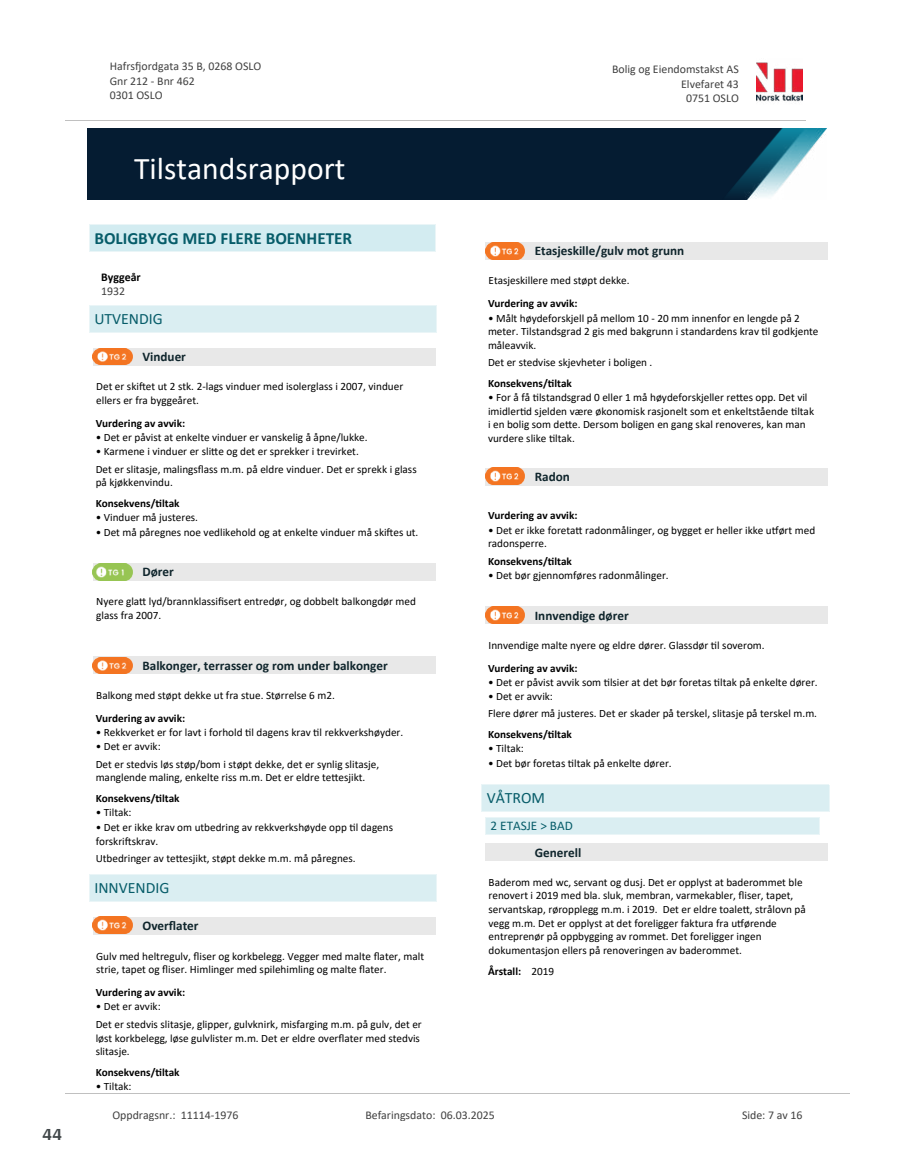
<style>
.page{position:relative;width:915px;height:1172px;background:#fff}
.page>*{position:absolute;margin:0;border:0;box-sizing:border-box;transform-origin:0 0}
.t1{font:31.65px "Calibri";color:#fff}
.t2{font:700 18px "Arya";color:#414749}
.t3{font:700 17.1px "Calibri";color:#065c69}
.t4{font:15.75px "Calibri";color:#065c69}
.t5{font:700 13.2px "Calibri";color:#0f252c}
.t6{font:13.2px "Calibri";color:#065c69}
.t7{font:11.85px/14.5px "Calibri";color:#404040}
.t8{font:700 11.85px "Calibri";color:#000}
.t9{font:11.25px/13.6px "Calibri";color:#000}
.t10{font:700 11.25px "Calibri";color:#000}
.s1{font-weight:400}
</style>
<div class="page">
<div style="left:89px;top:306px;width:347px;height:26px;background:#daeef2"></div>
<svg style="left:89px;top:306px;width:1px;height:26px"></svg>
<svg style="left:436px;top:306px;width:1px;height:26px"></svg>
<hr style="left:89px;top:305px;width:348px;height:1px;background:#eaf5f7">
<hr style="left:89px;top:332px;width:348px;height:1px;background:#eaf5f7">
<div style="left:93px;top:348px;width:342px;height:17px;background:#e8e8e8"></div>
<img style="left:93px;top:348px;width:39px;height:17px">
<div style="left:93px;top:563px;width:342px;height:17px;background:#e8e8e8"></div>
<img style="left:93px;top:563px;width:39px;height:17px">
<div style="left:93px;top:657px;width:342px;height:17px;background:#e8e8e8"></div>
<img style="left:93px;top:657px;width:39px;height:17px">
<div style="left:89px;top:875px;width:347px;height:26px;background:#daeef2"></div>
<svg style="left:89px;top:875px;width:1px;height:26px"></svg>
<svg style="left:436px;top:875px;width:1px;height:26px"></svg>
<hr style="left:89px;top:874px;width:348px;height:1px;background:#eaf5f7">
<hr style="left:89px;top:901px;width:348px;height:1px;background:#eaf5f7">
<div style="left:93px;top:917px;width:342px;height:17px;background:#e8e8e8"></div>
<img style="left:93px;top:917px;width:39px;height:17px">
<div style="left:89px;top:224px;width:346px;height:28px;background:#d3ecf1"></div>
<svg style="left:89px;top:225px;width:1px;height:27px"></svg>
<svg style="left:435px;top:224px;width:1px;height:28px"></svg>
<hr style="left:89px;top:224px;width:346px;height:1px;background:#eaf5f7">
<hr style="left:89px;top:252px;width:346px;height:1px;background:#eaf5f7">
<div style="left:485px;top:242px;width:342px;height:17px;background:#e8e8e8"></div>
<img style="left:485px;top:242px;width:39px;height:17px">
<div style="left:485px;top:468px;width:342px;height:17px;background:#e8e8e8"></div>
<svg style="left:489px;top:472px;width:36px;height:13px"></svg>
<img style="left:485px;top:467px;width:39px;height:17px">
<div style="left:485px;top:607px;width:342px;height:17px;background:#e8e8e8"></div>
<img style="left:485px;top:607px;width:39px;height:17px">
<div style="left:481px;top:785px;width:347px;height:26px;background:#daeef2"></div>
<svg style="left:481px;top:786px;width:1px;height:25px"></svg>
<svg style="left:828px;top:786px;width:1px;height:25px"></svg>
<hr style="left:481px;top:785px;width:348px;height:1px;background:#eaf5f7">
<hr style="left:481px;top:811px;width:348px;height:1px;background:#eaf5f7">
<div style="left:485px;top:843px;width:342px;height:17px;background:#e8e8e8"></div>
<div style="left:485px;top:818px;width:334px;height:16px;background:#daeef2"></div>
<svg style="left:485px;top:819px;width:1px;height:15px"></svg>
<svg style="left:819px;top:818px;width:1px;height:16px"></svg>
<hr style="left:485px;top:818px;width:334px;height:1px;background:#eaf5f7">
<hr style="left:485px;top:834px;width:334px;height:1px;background:#eaf5f7">
<img style="left:756px;top:62px;width:46px;height:40px">
<hr style="left:65px;top:120px;width:740px;height:1px;background:#c0c0c0">
<img style="left:88px;top:129px;width:738px;height:71px">
<hr style="left:65px;top:1093px;width:784px;height:1px;background:#c0c0c0">
<h2 class="t2" style="left:43px;top:1123px;width:21px">44</h2>
<p class="t7" style="left:110px;top:59px;width:153px">Hafrs昀樀ordgata 35 B, 0268 OSLO<br>Gnr 212 - Bnr 462<br>0301 OSLO</p>
<p class="t7" style="left:612px;top:62px;width:128px">Bolig og Eiendomstakst AS</p>
<p class="t7" style="left:681px;top:76px;width:59px">Elvefaret 43</p>
<p class="t7" style="left:685px;top:91px;width:54px">0751 OSLO</p>
<h1 class="t1" style="left:134px;top:147px;width:213px">Tilstandsrapport</h1>
<h3 class="t3" style="left:94px;top:226px;width:259px">BOLIGBYGG MED FLERE BOENHETER</h3>
<p class="t8" style="left:101px;top:268px;width:41px">Byggeår</p>
<p class="t7" style="left:101px;top:284px;width:26px">1932</p>
<h3 class="t4" style="left:94px;top:308px;width:70px">UTVENDIG</h3>
<p class="t5" style="left:142px;top:347px;width:45px">Vinduer</p>
<p class="t9" style="left:96px;top:380px;width:308px">Det er ski昀琀et ut 2 stk. 2-lags vinduer med isolerglass i 2007, vinduer ellers er fra byggeåret.</p>
<p class="t10" style="left:96px;top:415px;width:91px">Vurdering av avvik:</p>
<p class="t9" style="left:96px;top:430px;width:273px">• Det er påvist at enkelte vinduer er vanskelig å åpne/lukke.</p>
<p class="t9" style="left:96px;top:442px;width:322px;line-height:17.5px">• Karmene i vinduer er sli琀琀e og det er sprekker i trevirket.<br>Det er slitasje, malings昀氀ass m.m. på eldre vinduer. Det er sprekk i glass</p>
<p class="t9" style="left:96px;top:475px;width:79px">på kjøkkenvindu.</p>
<p class="t10" style="left:96px;top:495px;width:85px">Konsekvens/琀椀ltak</p>
<p class="t9" style="left:96px;top:510px;width:104px">• Vinduer må justeres.</p>
<p class="t9" style="left:96px;top:525px;width:324px">• Det må påregnes noe vedlikehold og at enkelte vinduer må ski昀琀es ut.</p>
<p class="t5" style="left:142px;top:562px;width:33px">Dører</p>
<p class="t9" style="left:96px;top:595px;width:321px">Nyere gla琀琀 lyd/brannklassi昀椀sert entredør, og dobbelt balkongdør med glass fra 2007.</p>
<p class="t5" style="left:142px;top:656px;width:247px">Balkonger, terrasser og rom under balkonger</p>
<p class="t9" style="left:96px;top:688px;width:240px">Balkong med støpt dekke ut fra stue. Størrelse 6 m2.</p>
<p class="t10" style="left:96px;top:710px;width:91px">Vurdering av avvik:</p>
<p class="t9" style="left:96px;top:725px;width:309px">• Rekkverket er for lavt i forhold 琀椀l dagens krav 琀椀l rekkverkshøyder.</p>
<p class="t9" style="left:96px;top:737px;width:285px;line-height:17.5px">• Det er avvik:<br>Det er stedvis løs støp/bom i støpt dekke, det er synlig slitasje,</p>
<p class="t9" style="left:96px;top:770px;width:271px">manglende maling, enkelte riss m.m. Det er eldre te琀琀esjikt.</p>
<p class="t10" style="left:96px;top:790px;width:85px">Konsekvens/琀椀ltak</p>
<p class="t9" style="left:96px;top:805px;width:37px">• Tiltak:</p>
<p class="t9" style="left:96px;top:820px;width:299px">• Det er ikke krav om utbedring av rekkverkshøyde opp 琀椀l dagens forskri昀琀skrav.</p>
<p class="t9" style="left:96px;top:851px;width:261px">Utbedringer av te琀琀esjikt, støpt dekke m.m. må påregnes.</p>
<h3 class="t4" style="left:94px;top:877px;width:76px">INNVENDIG</h3>
<p class="t5" style="left:142px;top:916px;width:58px">Over昀氀ater</p>
<p class="t9" style="left:96px;top:949px;width:329px">Gulv med heltregulv, 昀氀iser og korkbelegg. Vegger med malte 昀氀ater, malt strie, tapet og 昀氀iser. Himlinger med spilehimling og malte 昀氀ater.</p>
<p class="t10" style="left:96px;top:984px;width:91px">Vurdering av avvik:</p>
<p class="t9" style="left:96px;top:997px;width:327px;line-height:17.5px">• Det er avvik:<br>Det er stedvis slitasje, glipper, gulvknirk, misfarging m.m. på gulv, det er</p>
<p class="t9" style="left:96px;top:1031px;width:326px">løst korkbelegg, løse gulvlister m.m. Det er eldre over昀氀ater med stedvis slitasje.</p>
<p class="t10" style="left:96px;top:1064px;width:85px">Konsekvens/琀椀ltak</p>
<p class="t9" style="left:96px;top:1079px;width:37px">• Tiltak:</p>
<p class="t5" style="left:534px;top:241px;width:151px">Etasjeskille/gulv mot grunn</p>
<p class="t9" style="left:488px;top:273px;width:142px">Etasjeskillere med støpt dekke.</p>
<p class="t10" style="left:488px;top:295px;width:91px">Vurdering av avvik:</p>
<p class="t9" style="left:488px;top:311px;width:332px">• Målt høydeforskjell på mellom 10 - 20 mm innenfor en lengde på 2 meter. Tilstandsgrad 2 gis med bakgrunn i standardens krav 琀椀l godkjente måleavvik.</p>
<p class="t9" style="left:488px;top:356px;width:166px">Det er stedvise skjevheter i boligen .</p>
<p class="t10" style="left:488px;top:375px;width:85px">Konsekvens/琀椀ltak</p>
<p class="t9" style="left:488px;top:390px;width:327px">• For å få 琀椀lstandsgrad 0 eller 1 må høydeforskjeller re琀琀es opp. Det vil imidler琀椀d sjelden være økonomisk rasjonelt som et enkeltstående 琀椀ltak i en bolig som de琀琀e. Dersom boligen en gang skal renoveres, kan man vurdere slike 琀椀ltak.</p>
<p class="t5" style="left:534px;top:467px;width:37px">Radon</p>
<p class="t10" style="left:488px;top:508px;width:91px">Vurdering av avvik:</p>
<p class="t9" style="left:488px;top:523px;width:328px">• Det er ikke foreta琀琀 radonmålinger, og bygget er heller ikke u琀昀ørt med radonsperre.</p>
<p class="t10" style="left:488px;top:553px;width:85px">Konsekvens/琀椀ltak</p>
<p class="t9" style="left:488px;top:569px;width:182px">• Det bør gjennomføres radonmålinger.</p>
<p class="t5" style="left:534px;top:606px;width:95px">Innvendige dører</p>
<p class="t9" style="left:488px;top:638px;width:277px">Innvendige malte nyere og eldre dører. Glassdør 琀椀l soverom.</p>
<p class="t10" style="left:488px;top:660px;width:91px">Vurdering av avvik:</p>
<p class="t9" style="left:488px;top:675px;width:331px">• Det er påvist avvik som 琀椀lsier at det bør foretas 琀椀ltak på enkelte dører.</p>
<p class="t9" style="left:488px;top:687px;width:330px;line-height:17.5px">• Det er avvik:<br>Flere dører må justeres. Det er skader på terskel, slitasje på terskel m.m.</p>
<p class="t10" style="left:488px;top:726px;width:85px">Konsekvens/琀椀ltak</p>
<p class="t9" style="left:488px;top:741px;width:37px">• Tiltak:</p>
<p class="t9" style="left:488px;top:756px;width:185px">• Det bør foretas 琀椀ltak på enkelte dører.</p>
<h3 class="t4" style="left:486px;top:787px;width:60px">VÅTROM</h3>
<p class="t6" style="left:490px;top:817px;width:84px">2 ETASJE &gt; BAD</p>
<p class="t5" style="left:534px;top:843px;width:48px">Generell</p>
<p class="t9" style="left:488px;top:875px;width:318px">Baderom med wc, servant og dusj. Det er opplyst at baderommet ble renovert i 2019 med bla. sluk, membran, varmekabler, 昀氀iser, tapet, servantskap, røropplegg m.m. i 2019. Det er eldre toale琀琀, strålovn på vegg m.m. Det er opplyst at det foreligger faktura fra u琀昀ørende entreprenør på oppbygging av rommet. Det foreligger ingen dokumentasjon ellers på renoveringen av baderommet.</p>
<p class="t10" style="left:488px;top:963px;width:68px">Årstall: <span class="s1">2019</span></p>
<p class="t7" style="left:112px;top:1107px;width:127px">Oppdragsnr.: 11114-1976</p>
<p class="t7" style="left:365px;top:1107px;width:131px">Befaringsdato: 06.03.2025</p>
<p class="t7" style="left:741px;top:1107px;width:62px">Side: 7 av 16</p>
</div>
